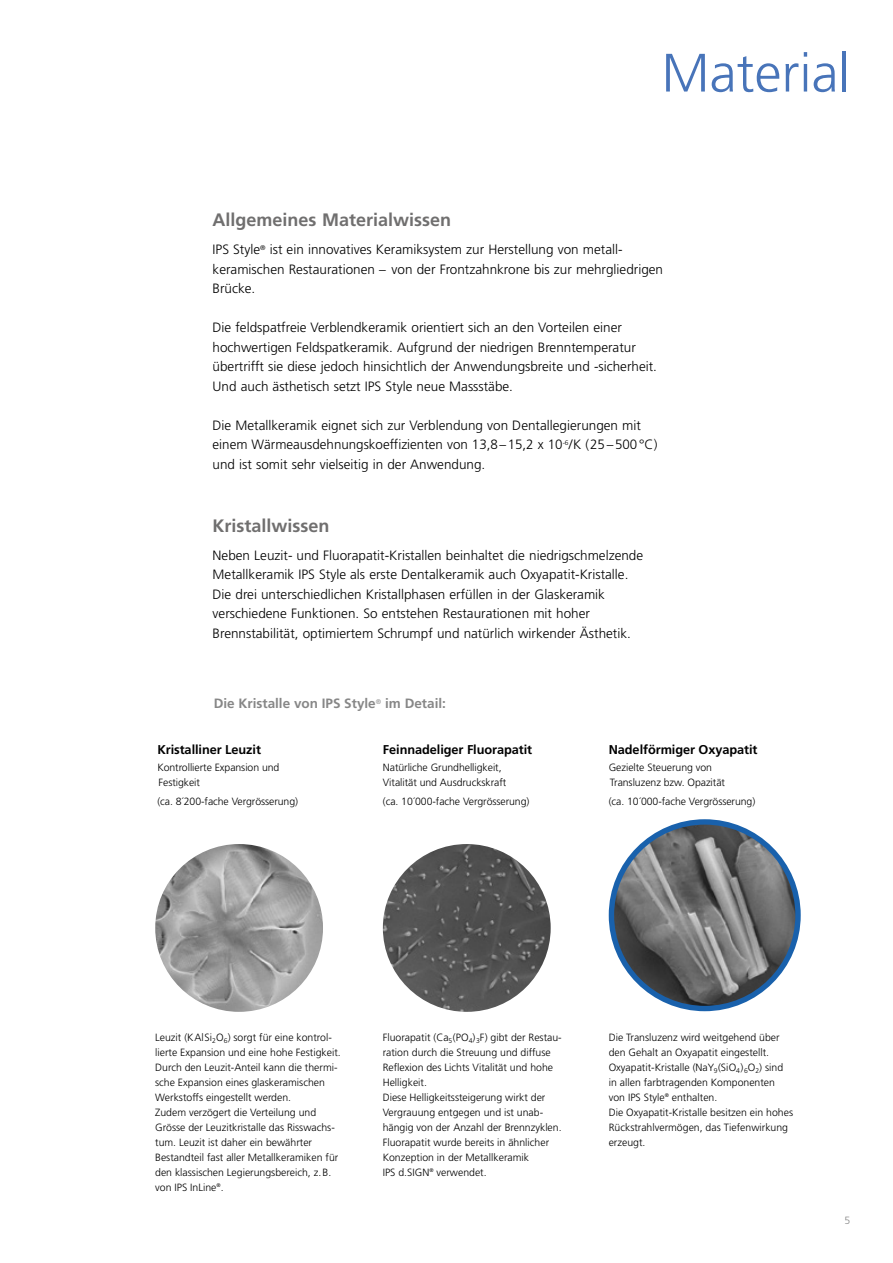
<style>
.page{position:relative;width:893px;height:1263px;background:#fff}
.page>*{position:absolute;margin:0;border:0;box-sizing:border-box;transform-origin:0 0}
.t1{font:300 54px "Frutiger";color:#4874b9}
.t2{font:700 18px "Frutiger";color:#706f6f}
.t3{font:300 13.5px/19.5px "Frutiger";color:#000}
.t4{font:700 13.5px "Frutiger";color:#878787}
.t5{font:700 12.75px "Frutiger";letter-spacing:-.005em;color:#000}
.t6{font:300 10.5px/15px "Frutiger";color:#000}
.t7{font:300 10.5px "Frutiger";color:#878787}
</style>
<div class="page">
<img style="left:383px;top:844px;width:168px;height:168px;border-radius:84px">
<img style="left:155px;top:844px;width:168px;height:168px;border-radius:84px">
<img style="left:611px;top:822px;width:187px;height:186px;border-radius:93px">
<div style="left:609px;top:819px;width:192px;height:192px;border:5px solid #1961ac;border-radius:50%"></div>
<h1 class="t1" style="left:661px;top:42px;width:190px">Material</h1>
<h2 class="t2" style="left:213px;top:209px;width:240px">Allgemeines Materialwissen</h2>
<p class="t3" style="left:213px;top:240px;width:452px">IPS Style<sup>®</sup> ist ein innovatives Keramiksystem zur Herstellung von metall&shy;keramischen Restaurationen – von der Frontzahnkrone bis zur mehrgliedrigen<br>Brücke.</p>
<p class="t3" style="left:213px;top:318px;width:446px">Die feldspatfreie Verblendkeramik orientiert sich an den Vorteilen einer hochwertigen Feldspatkeramik. Aufgrund der niedrigen Brenntemperatur übertrifft sie diese jedoch hinsichtlich der Anwendungsbreite und -sicherheit.<br>Und auch ästhetisch setzt IPS Style neue Massstäbe.</p>
<p class="t3" style="left:213px;top:415px;width:446px">Die Metallkeramik eignet sich zur Verblendung von Dentallegierungen mit einem Wärmeausdehnungskoeffizienten von 13,8–15,2 x 10<sup>-6</sup>/K (25–500°C) und ist somit sehr vielseitig in der Anwendung.</p>
<h2 class="t2" style="left:213px;top:515px;width:119px">Kristallwissen</h2>
<p class="t3" style="left:213px;top:545px;width:432px">Neben Leuzit- und Fluorapatit-Kristallen beinhaltet die niedrigschmelzende Metallkeramik IPS Style als erste Dentalkeramik auch Oxyapatit-Kristalle.<br>Die drei unterschiedlichen Kristallphasen erfüllen in der Glaskeramik verschiedene Funktionen. So entstehen Restaurationen mit hoher Brennstabilität, optimiertem Schrumpf und natürlich wirkender Ästhetik.</p>
<p class="t4" style="left:214px;top:695px;width:234px">Die Kristalle von IPS Style<sup>®</sup> im Detail:</p>
<p class="t5" style="left:157px;top:742px;width:105px">Kristalliner Leuzit</p>
<p class="t6" style="left:157px;top:760px;width:124px">Kontrollierte Expansion und<br>Festigkeit</p>
<p class="t6" style="left:157px;top:794px;width:142px">(ca. 8´200-fache Vergrösserung)</p>
<p class="t5" style="left:383px;top:742px;width:151px">Feinnadeliger Fluorapatit</p>
<p class="t6" style="left:383px;top:760px;width:125px">Natürliche Grundhelligkeit,<br>Vitalität und Ausdruckskraft</p>
<p class="t6" style="left:383px;top:794px;width:148px">(ca. 10´000-fache Vergrösserung)</p>
<p class="t5" style="left:609px;top:742px;width:150px">Nadelförmiger Oxyapatit</p>
<p class="t6" style="left:609px;top:760px;width:118px">Gezielte Steuerung von<br>Transluzenz bzw. Opazität</p>
<p class="t6" style="left:609px;top:794px;width:148px">(ca. 10´000-fache Vergrösserung)</p>
<p class="t6" style="left:155px;top:1030px;width:187px">Leuzit (KAlSi<sub>2</sub>O<sub>6</sub>) sorgt für eine kontrol&shy;lierte Expansion und eine hohe Festigkeit.<br>Durch den Leuzit-Anteil kann die thermi&shy;sche Expansion eines glaskeramischen Werkstoffs eingestellt werden.<br>Zudem verzögert die Verteilung und Grösse der Leuzitkristalle das Risswachs&shy;tum. Leuzit ist daher ein bewährter Bestandteil fast aller Metallkeramiken für den klassischen Legierungsbereich, z.B. von IPS InLine<sup>®</sup>.</p>
<p class="t6" style="left:383px;top:1030px;width:181px">Fluorapatit (Ca<sub>5</sub>(PO<sub>4</sub>)<sub>3</sub>F) gibt der Restau&shy;ration durch die Streuung und diffuse Reflexion des Lichts Vitalität und hohe Helligkeit.<br>Diese Helligkeitssteigerung wirkt der Vergrauung entgegen und ist unab&shy;hängig von der Anzahl der Brennzyklen.<br>Fluorapatit wurde bereits in ähnlicher Konzeption in der Metallkeramik<br>IPS d.SIGN<sup>®</sup> verwendet.</p>
<p class="t6" style="left:609px;top:1030px;width:186px">Die Transluzenz wird weitgehend über den Gehalt an Oxyapatit eingestellt.<br>Oxyapatit-Kristalle (NaY<sub>9</sub>(SiO<sub>4</sub>)<sub>6</sub>O<sub>2</sub>) sind in allen farbtragenden Komponenten von IPS Style<sup>®</sup> enthalten.<br>Die Oxyapatit--Kristalle besitzen ein hohes Rückstrahlvermögen, das Tiefenwirkung erzeugt.</p>
<p class="t7" style="left:845px;top:1214px;width:7px">5</p>
</div>
